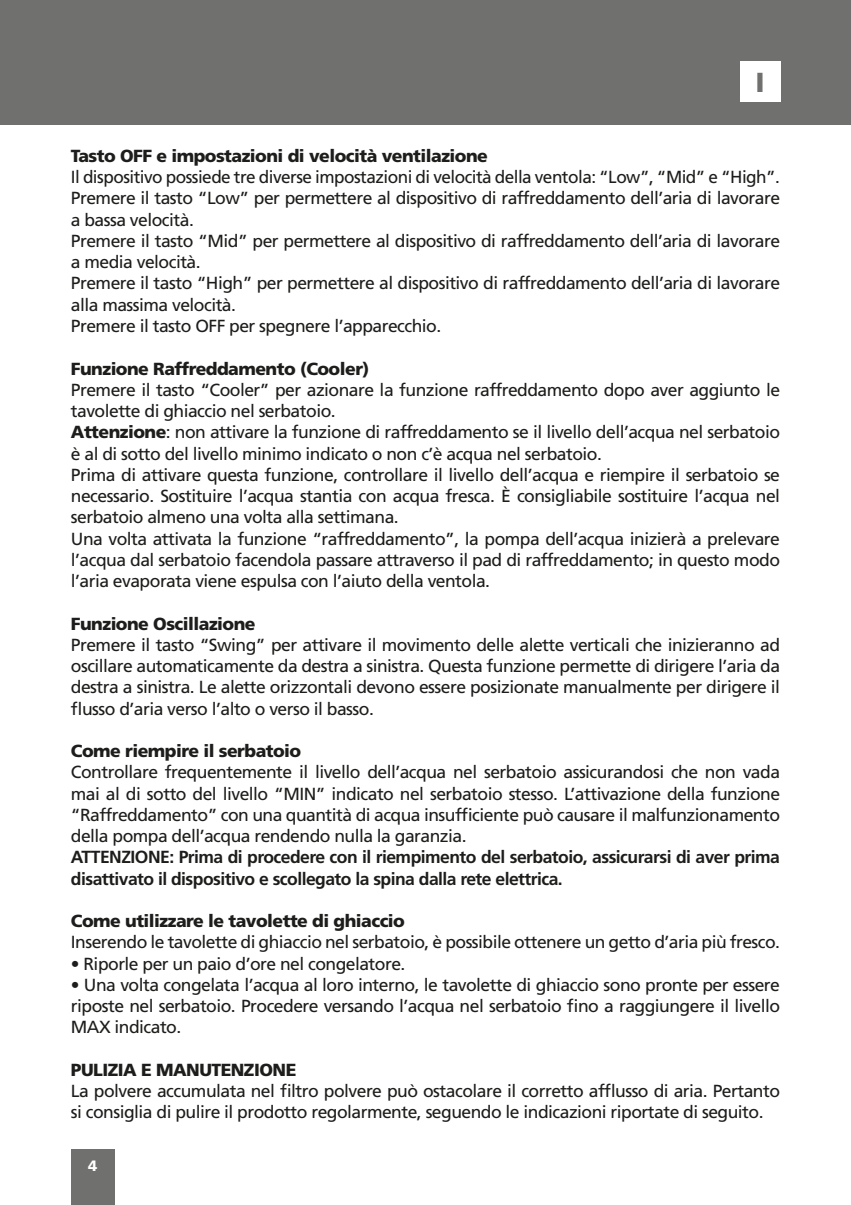
<style>
.page{position:relative;width:851px;height:1205px;background:#fff}
.page>*{position:absolute;margin:0;border:0;box-sizing:border-box;transform-origin:0 0}
.t1{font:900 27.5px "Frutiger LT Std";color:#70706f}
.t2{font:17.5px/21.2px "Frutiger LT Std";letter-spacing:-.03em;color:#1d1d1b}
.t3{font:900 17.5px "Frutiger LT Std";letter-spacing:-.03em;color:#1d1d1b}
.t4{font:700 17.5px/21.2px "Frutiger LT Std";letter-spacing:-.03em;color:#1d1d1b}
.t5{font:900 15px "Frutiger LT Std";color:#fff}
.s1{font-weight:900}
</style>
<div class="page">
<div style="left:0;top:0;width:850px;height:125px;background:#70706f"></div>
<div style="left:71px;top:1149px;width:44px;height:56px;background:#70706f"></div>
<div style="left:740px;top:61px;width:40px;height:41px;background:#fff"></div>
<h1 class="t1" style="left:755px;top:66px;width:11px">I</h1>
<p class="t3" style="left:71px;top:145px;width:418px">Tasto OFF e impostazioni di velocità ventilazione</p>
<p class="t2" style="left:71px;top:167px;width:710px">Il dispositivo possiede tre diverse impostazioni di velocità della ventola: “Low”, “Mid” e “High”.<br>Premere il tasto “Low” per permettere al dispositivo di raffreddamento dell’aria di lavorare a bassa velocità.<br>Premere il tasto “Mid” per permettere al dispositivo di raffreddamento dell’aria di lavorare a media velocità.<br>Premere il tasto “High” per permettere al dispositivo di raffreddamento dell’aria di lavorare alla massima velocità.<br>Premere il tasto OFF per spegnere l’apparecchio.</p>
<p class="t3" style="left:71px;top:358px;width:300px">Funzione Raffreddamento (Cooler)</p>
<p class="t2" style="left:71px;top:379px;width:710px">Premere il tasto “Cooler” per azionare la funzione raffreddamento dopo aver aggiunto le tavolette di ghiaccio nel serbatoio.<br><span class="s1">Attenzione</span>: non attivare la funzione di raffreddamento se il livello dell’acqua nel serbatoio è al di sotto del livello minimo indicato o non c’è acqua nel serbatoio.<br>Prima di attivare questa funzione, controllare il livello dell’acqua e riempire il serbatoio se necessario. Sostituire l’acqua stantia con acqua fresca. È consigliabile sostituire l’acqua nel serbatoio almeno una volta alla settimana.<br>Una volta attivata la funzione “raffreddamento”, la pompa dell’acqua inizierà a prelevare l’acqua dal serbatoio facendola passare attraverso il pad di raffreddamento; in questo modo l’aria evaporata viene espulsa con l’aiuto della ventola.</p>
<p class="t3" style="left:71px;top:613px;width:186px">Funzione Oscillazione</p>
<p class="t2" style="left:71px;top:634px;width:710px;text-align:justify">Premere il tasto “Swing” per attivare il movimento delle alette verticali che inizieranno ad oscillare automaticamente da destra a sinistra. Questa funzione permette di dirigere l’aria da destra a sinistra. Le alette orizzontali devono essere posizionate manualmente per dirigere il flusso d’aria verso l’alto o verso il basso.</p>
<p class="t3" style="left:71px;top:740px;width:232px">Come riempire il serbatoio</p>
<p class="t2" style="left:71px;top:761px;width:710px;text-align:justify">Controllare frequentemente il livello dell’acqua nel serbatoio assicurandosi che non vada mai al di sotto del livello “MIN” indicato nel serbatoio stesso. L’attivazione della funzione “Raffreddamento” con una quantità di acqua insufficiente può causare il malfunzionamento della pompa dell’acqua rendendo nulla la garanzia.</p>
<p class="t4" style="left:71px;top:846px;width:710px">ATTENZIONE: Prima di procedere con il riempimento del serbatoio, assicurarsi di aver prima disattivato il dispositivo e scollegato la spina dalla rete elettrica.</p>
<p class="t3" style="left:71px;top:910px;width:335px">Come utilizzare le tavolette di ghiaccio</p>
<p class="t2" style="left:71px;top:931px;width:710px">Inserendo le tavolette di ghiaccio nel serbatoio, è possibile ottenere un getto d’aria più fresco.</p>
<p class="t2" style="left:71px;top:953px;width:336px">• Riporle per un paio d’ore nel congelatore.</p>
<p class="t2" style="left:71px;top:974px;width:710px;text-align:justify">• Una volta congelata l’acqua al loro interno, le tavolette di ghiaccio sono pronte per essere riposte nel serbatoio. Procedere versando l’acqua nel serbatoio fino a raggiungere il livello MAX indicato.</p>
<p class="t3" style="left:71px;top:1059px;width:227px">PULIZIA E MANUTENZIONE</p>
<p class="t2" style="left:71px;top:1080px;width:710px">La polvere accumulata nel filtro polvere può ostacolare il corretto afflusso di aria. Pertanto si consiglia di pulire il prodotto regolarmente, seguendo le indicazioni riportate di seguito.</p>
<p class="t5" style="left:88px;top:1156px;width:11px">4</p>
</div>
